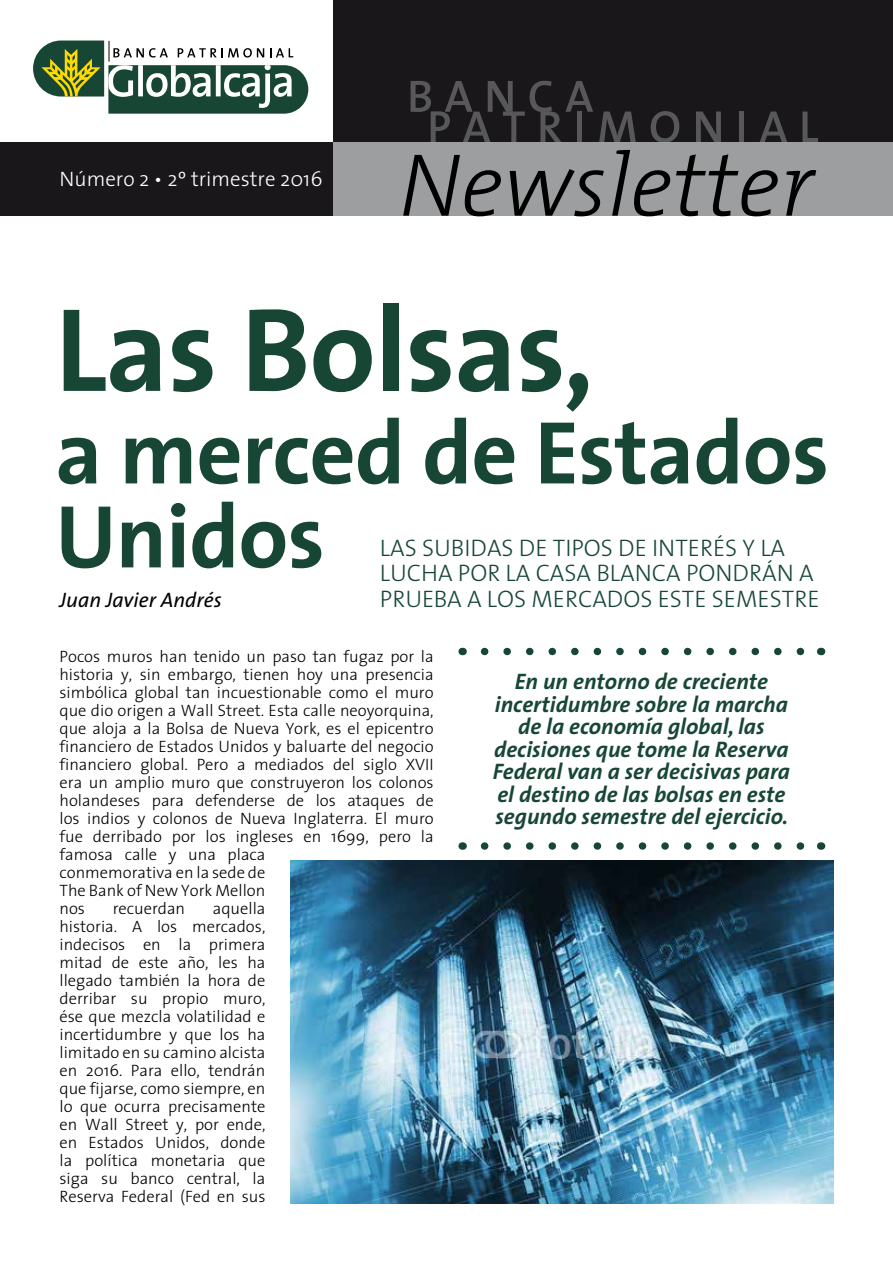
<style>
.page{position:relative;width:893px;height:1263px;background:#fff}
.page>*{position:absolute;margin:0;border:0;box-sizing:border-box;transform-origin:0 0}
.t1{font:700 120px "The Sans";letter-spacing:-.01em;color:#174734}
.t2{font:700 90px/84px "The Sans";letter-spacing:-.01em;color:#174734}
.t3{font:300 24px/25.5px "The Sans";color:#174734}
.t4{font:italic 700 22.5px/22.5px "The Sans";color:#174734;text-align:center}
.t5{font:300 21px "The Sans";color:#fff}
.t6{font:italic 21px "The Sans";color:#000}
.t7{font:300 16.5px/18px "The Sans";color:#000}
</style>
<div class="page">
<svg style="left:33px;top:41px;width:275px;height:73px"></svg>
<div style="left:334px;top:0;width:559px;height:142px;background:#1a171b"></div>
<svg style="left:411px;top:81px;width:182px;height:61px"></svg>
<div style="left:577px;top:112px;width:5px;height:30px;background:#58585a"></div>
<svg style="left:599px;top:112px;width:37px;height:30px"></svg>
<svg style="left:651px;top:111px;width:28px;height:31px"></svg>
<svg style="left:696px;top:112px;width:25px;height:30px"></svg>
<div style="left:739px;top:112px;width:5px;height:30px;background:#58585a"></div>
<svg style="left:760px;top:112px;width:27px;height:30px"></svg>
<svg style="left:802px;top:112px;width:16px;height:30px"></svg>
<div style="left:0;top:142px;width:334px;height:74px;background:#1a171b"></div>
<div style="left:334px;top:142px;width:559px;height:74px;background:#9c9e9f"></div>
<svg style="left:403px;top:155px;width:98px;height:61px"></svg>
<svg style="left:510px;top:169px;width:94px;height:47px"></svg>
<svg style="left:612px;top:150px;width:58px;height:66px"></svg>
<svg style="left:676px;top:154px;width:102px;height:62px"></svg>
<svg style="left:786px;top:170px;width:30px;height:46px"></svg>
<svg style="left:463px;top:648px;width:358px;height:7px"></svg>
<svg style="left:463px;top:842px;width:358px;height:8px"></svg>
<svg style="left:485px;top:648px;width:324px;height:7px"></svg>
<svg style="left:485px;top:842px;width:324px;height:8px"></svg>
<img style="left:291px;top:860px;width:542px;height:343px">
<p class="t5" style="left:60px;top:161px;width:265px">Número 2 • 2º trimestre 2016</p>
<h1 class="t1" style="left:55px;top:250px;width:540px">Las Bolsas,</h1>
<h2 class="t2" style="left:55px;top:409px;width:775px">a merced de Estados<br>Unidos</h2>
<h3 class="t3" style="left:380px;top:534px;width:435px">LAS SUBIDAS DE TIPOS DE INTERÉS Y LA<br>LUCHA POR LA CASA BLANCA PONDRÁN A</h3>
<p class="t6" style="left:60px;top:583px;width:164px">Juan Javier Andrés</p>
<h3 class="t3" style="left:380px;top:585px;width:441px">PRUEBA A LOS MERCADOS ESTE SEMESTRE</h3>
<p class="t7" style="left:60px;top:646px;width:376px">Pocos muros han tenido un paso tan fugaz por la historia y, sin embargo, tienen hoy una presencia simbólica global tan incuestionable como el muro que dio origen a Wall Street. Esta calle neoyorquina, que aloja a la Bolsa de Nueva York, es el epicentro financiero de Estados Unidos y baluarte del negocio financiero global. Pero a mediados del siglo XVII era un amplio muro que construyeron los colonos holandeses para defenderse de los ataques de los indios y colonos de Nueva Inglaterra. El muro fue derribado por los ingleses en 1699, pero la famosa calle y una placa<br>conmemorativa en la sede de<br>The Bank of New York Mellon<br>nos</p>
<p class="t7" style="left:60px;top:898px;width:207px;text-align:justify;text-indent:153px">aquella historia. A los mercados, indecisos en la primera mitad de este año, les ha llegado también la hora de derribar su propio muro, ése que mezcla volatilidad e incertidumbre y que los ha limitado en su camino alcista en 2016. Para ello, tendrán que fijarse, como siempre, en lo que ocurra precisamente en Wall Street y, por ende, en Estados Unidos, donde la política monetaria que siga su banco central, la Reserva Federal (Fed en sus</p>
<p class="t7" style="left:113px;top:898px;width:74px">recuerdan</p>
<h3 class="t4" style="left:493px;top:670px;width:298px">En un entorno de creciente incertidumbre sobre la marcha de la economía global, las decisiones que tome la Reserva<br>Federal van a ser decisivas para el destino de las bolsas en este segundo semestre del ejercicio.</h3>
</div>
